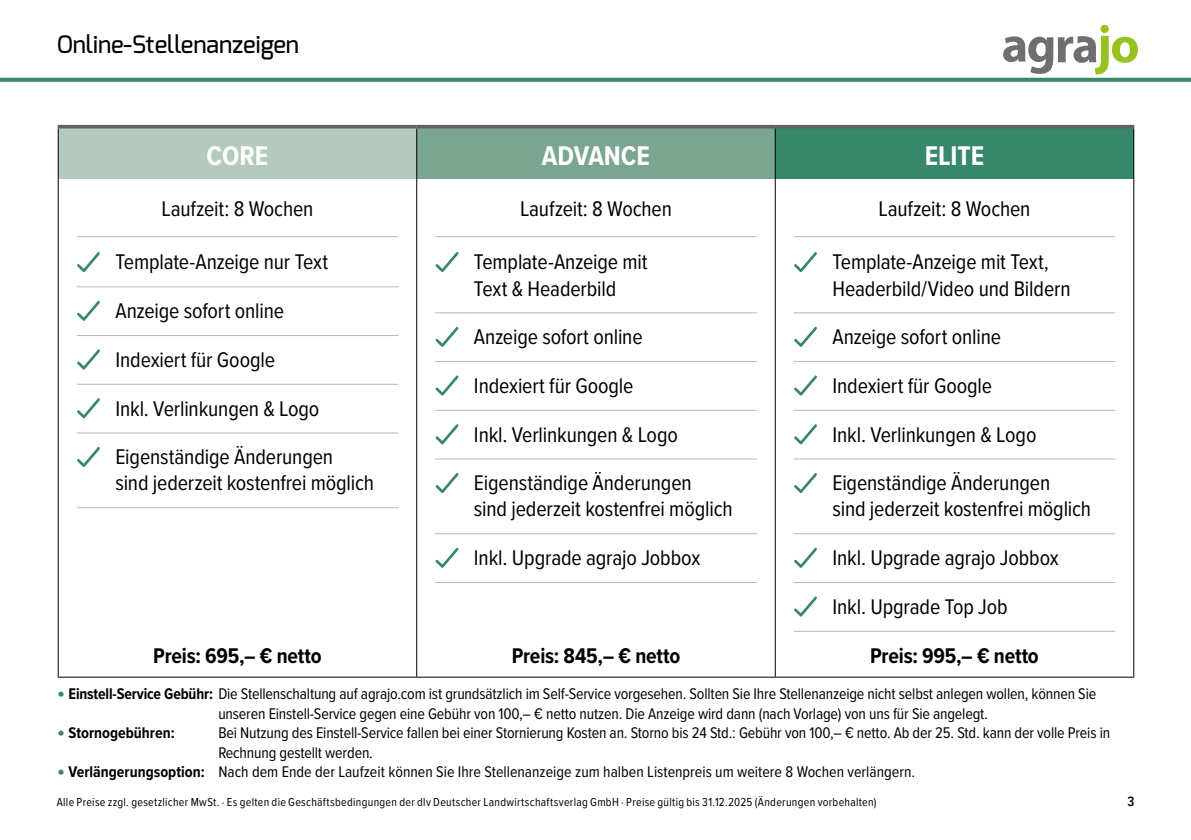
<style>
.page{position:relative;width:1191px;height:840px;background:#fff}
.page>*{position:absolute;margin:0;border:0;box-sizing:border-box;transform-origin:0 0}
.t1{font:700 28px "Proxima Nova Cond";color:#fff}
.t2{font:500 24px "Exo";color:#000}
.t3{font:22px/26px "Proxima Nova Cond";letter-spacing:-.005em;color:#000}
.t4{font:700 22px "Proxima Nova Cond";letter-spacing:-.01em;color:#000}
.t5{font:16px/19.6px "Proxima Nova Cond";letter-spacing:-.01em;color:#000}
.t6{font:700 16px "Proxima Nova Cond";color:#000}
.t7{font:600 14px "Proxima Nova Cond";color:#000}
.t8{font:12px "Proxima Nova Cond";letter-spacing:.025em;color:#000}
.s1{font-size:24px;color:#37876a}
.s2{font-weight:700}
.s3{font-weight:400;font-size:24px;color:#37876a}
</style>
<div class="page">
<svg style="left:0;top:78px;width:1191px;height:4px;background:#428e72"></svg>
<svg style="left:1003px;top:35px;width:135px;height:40px"></svg>
<div style="left:1100px;top:25px;width:8px;height:8px;background:#97c21d;border-radius:50%"></div>
<div style="left:58px;top:127px;width:359px;height:52px;background:#b5cabe"></div>
<div style="left:417px;top:127px;width:358px;height:52px;background:#7aa691"></div>
<div style="left:775px;top:127px;width:358px;height:52px;background:#37876a"></div>
<hr style="left:58px;top:128px;width:1px;height:51px;background:#000">
<hr style="left:58px;top:179px;width:1px;height:497px;background:#000">
<hr style="left:58px;top:676px;width:359px;height:1px;background:#000">
<hr style="left:416px;top:128px;width:1px;height:51px;background:#000">
<hr style="left:416px;top:179px;width:1px;height:497px;background:#000">
<hr style="left:417px;top:676px;width:358px;height:1px;background:#000">
<hr style="left:774px;top:128px;width:1px;height:51px;background:#000">
<hr style="left:1133px;top:128px;width:1px;height:51px;background:#000">
<hr style="left:774px;top:179px;width:1px;height:497px;background:#000">
<hr style="left:1133px;top:179px;width:1px;height:497px;background:#000">
<hr style="left:775px;top:676px;width:359px;height:1px;background:#000">
<hr style="left:58px;top:125px;width:359px;height:3px;background:#626261">
<hr style="left:417px;top:125px;width:358px;height:3px;background:#626261">
<hr style="left:775px;top:125px;width:359px;height:3px;background:#626261">
<hr style="left:77px;top:236px;width:321px;height:1px;background:#b6b7b8">
<hr style="left:77px;top:286px;width:321px;height:1px;background:#b6b7b8">
<hr style="left:77px;top:335px;width:321px;height:1px;background:#b6b7b8">
<hr style="left:77px;top:384px;width:321px;height:1px;background:#b6b7b8">
<hr style="left:77px;top:432px;width:321px;height:1px;background:#b6b7b8">
<hr style="left:77px;top:507px;width:321px;height:1px;background:#b6b7b8">
<svg style="left:77px;top:252px;width:23px;height:20px"></svg>
<svg style="left:77px;top:300px;width:23px;height:21px"></svg>
<svg style="left:77px;top:349px;width:23px;height:20px"></svg>
<svg style="left:77px;top:398px;width:23px;height:20px"></svg>
<svg style="left:77px;top:447px;width:23px;height:20px"></svg>
<hr style="left:435px;top:236px;width:322px;height:1px;background:#b6b7b8">
<hr style="left:435px;top:312px;width:322px;height:1px;background:#b6b7b8">
<hr style="left:435px;top:361px;width:322px;height:1px;background:#b6b7b8">
<hr style="left:435px;top:410px;width:322px;height:1px;background:#b6b7b8">
<hr style="left:435px;top:458px;width:322px;height:1px;background:#b6b7b8">
<hr style="left:435px;top:533px;width:322px;height:1px;background:#b6b7b8">
<hr style="left:435px;top:582px;width:322px;height:1px;background:#b6b7b8">
<svg style="left:435px;top:252px;width:23px;height:20px"></svg>
<svg style="left:435px;top:326px;width:23px;height:21px"></svg>
<svg style="left:435px;top:375px;width:23px;height:20px"></svg>
<svg style="left:435px;top:424px;width:23px;height:20px"></svg>
<svg style="left:435px;top:473px;width:23px;height:20px"></svg>
<svg style="left:435px;top:547px;width:23px;height:20px"></svg>
<hr style="left:793px;top:236px;width:322px;height:1px;background:#b6b7b8">
<hr style="left:793px;top:312px;width:322px;height:1px;background:#b6b7b8">
<hr style="left:793px;top:361px;width:322px;height:1px;background:#b6b7b8">
<hr style="left:793px;top:410px;width:322px;height:1px;background:#b6b7b8">
<hr style="left:793px;top:458px;width:322px;height:1px;background:#b6b7b8">
<hr style="left:793px;top:533px;width:322px;height:1px;background:#b6b7b8">
<hr style="left:793px;top:582px;width:322px;height:1px;background:#b6b7b8">
<hr style="left:793px;top:630px;width:322px;height:1px;background:#b6b7b8">
<svg style="left:794px;top:252px;width:23px;height:20px"></svg>
<svg style="left:794px;top:326px;width:23px;height:21px"></svg>
<svg style="left:794px;top:375px;width:23px;height:20px"></svg>
<svg style="left:794px;top:424px;width:23px;height:20px"></svg>
<svg style="left:794px;top:473px;width:23px;height:20px"></svg>
<svg style="left:794px;top:547px;width:23px;height:20px"></svg>
<svg style="left:794px;top:596px;width:23px;height:20px"></svg>
<p class="t2" style="left:57px;top:29px;width:244px">Online-Stellenanzeigen</p>
<p class="t1" style="left:206px;top:135px;width:63px">CORE</p>
<p class="t1" style="left:542px;top:135px;width:110px">ADVANCE</p>
<p class="t1" style="left:924px;top:135px;width:61px">ELITE</p>
<p class="t3" style="left:161px;top:195px;width:153px">Laufzeit: 8 Wochen</p>
<p class="t3" style="left:115px;top:248px;width:214px">Template-Anzeige nur Text</p>
<p class="t3" style="left:115px;top:297px;width:170px">Anzeige sofort online</p>
<p class="t3" style="left:115px;top:345px;width:161px">Indexiert für Google</p>
<p class="t3" style="left:115px;top:394px;width:205px">Inkl. Verlinkungen &amp; Logo</p>
<p class="t3" style="left:115px;top:443px;width:260px">Eigenständige Änderungen<br>sind jederzeit kostenfrei möglich</p>
<p class="t3" style="left:878px;top:195px;width:153px">Laufzeit: 8 Wochen</p>
<p class="t3" style="left:832px;top:248px;width:240px">Template-Anzeige mit Text,<br>Headerbild/Video und Bildern</p>
<p class="t3" style="left:832px;top:323px;width:170px">Anzeige sofort online</p>
<p class="t3" style="left:832px;top:371px;width:161px">Indexiert für Google</p>
<p class="t3" style="left:832px;top:420px;width:205px">Inkl. Verlinkungen &amp; Logo</p>
<p class="t3" style="left:832px;top:469px;width:260px">Eigenständige Änderungen<br>sind jederzeit kostenfrei möglich</p>
<p class="t3" style="left:832px;top:543px;width:228px">Inkl. Upgrade agrajo Jobbox</p>
<p class="t3" style="left:832px;top:592px;width:177px">Inkl. Upgrade Top Job</p>
<p class="t4" style="left:870px;top:638px;width:170px">Preis: 995,– € netto</p>
<p class="t5" style="left:218px;top:683px;width:879px;text-indent:-162px"><span class="s1">•</span> <span class="s2">Einstell-Service Gebühr:</span> Die Stellenschaltung auf agrajo.com ist grundsätzlich im Self-Service vorgesehen. Sollten Sie Ihre Stellenanzeige nicht selbst anlegen wollen, können Sie unseren Einstell-Service gegen eine Gebühr von 100,– € netto nutzen. Die Anzeige wird dann (nach Vorlage) von uns für Sie angelegt.</p>
<p class="t6" style="left:57px;top:720px;width:119px"><span class="s3">•</span> Stornogebühren:</p>
<p class="t5" style="left:218px;top:722px;width:893px">Bei Nutzung des Einstell-Service fallen bei einer Stornierung Kosten an. Storno bis 24 Std.: Gebühr von 100,– € netto. Ab der 25. Std. kann der volle Preis in<br>Rechnung gestellt werden.</p>
<p class="t5" style="left:57px;top:761px;width:860px"><span class="s1">•</span> <span class="s2">Verlängerungsoption:</span> Nach dem Ende der Laufzeit können Sie Ihre Stellenanzeige zum halben Listenpreis um weitere 8 Wochen verlängern.</p>
<p class="t3" style="left:520px;top:195px;width:153px">Laufzeit: 8 Wochen</p>
<p class="t3" style="left:474px;top:248px;width:175px">Template-Anzeige mit<br>Text &amp; Headerbild</p>
<p class="t3" style="left:474px;top:323px;width:170px">Anzeige sofort online</p>
<p class="t3" style="left:474px;top:371px;width:161px">Indexiert für Google</p>
<p class="t3" style="left:474px;top:420px;width:205px">Inkl. Verlinkungen &amp; Logo</p>
<p class="t3" style="left:474px;top:469px;width:260px">Eigenständige Änderungen<br>sind jederzeit kostenfrei möglich</p>
<p class="t3" style="left:474px;top:543px;width:228px">Inkl. Upgrade agrajo Jobbox</p>
<p class="t4" style="left:512px;top:638px;width:170px">Preis: 845,– € netto</p>
<p class="t4" style="left:153px;top:639px;width:170px">Preis: 695,– € netto</p>
<p class="t8" style="left:57px;top:792px;width:821px">Alle Preise zzgl. gesetzlicher MwSt. · Es gelten die Geschäftsbedingungen der dlv Deutscher Landwirtschaftsverlag GmbH · Preise gültig bis 31.12.2025 (Änderungen vorbehalten)</p>
<p class="t7" style="left:1127px;top:790px;width:8px">3</p>
</div>
